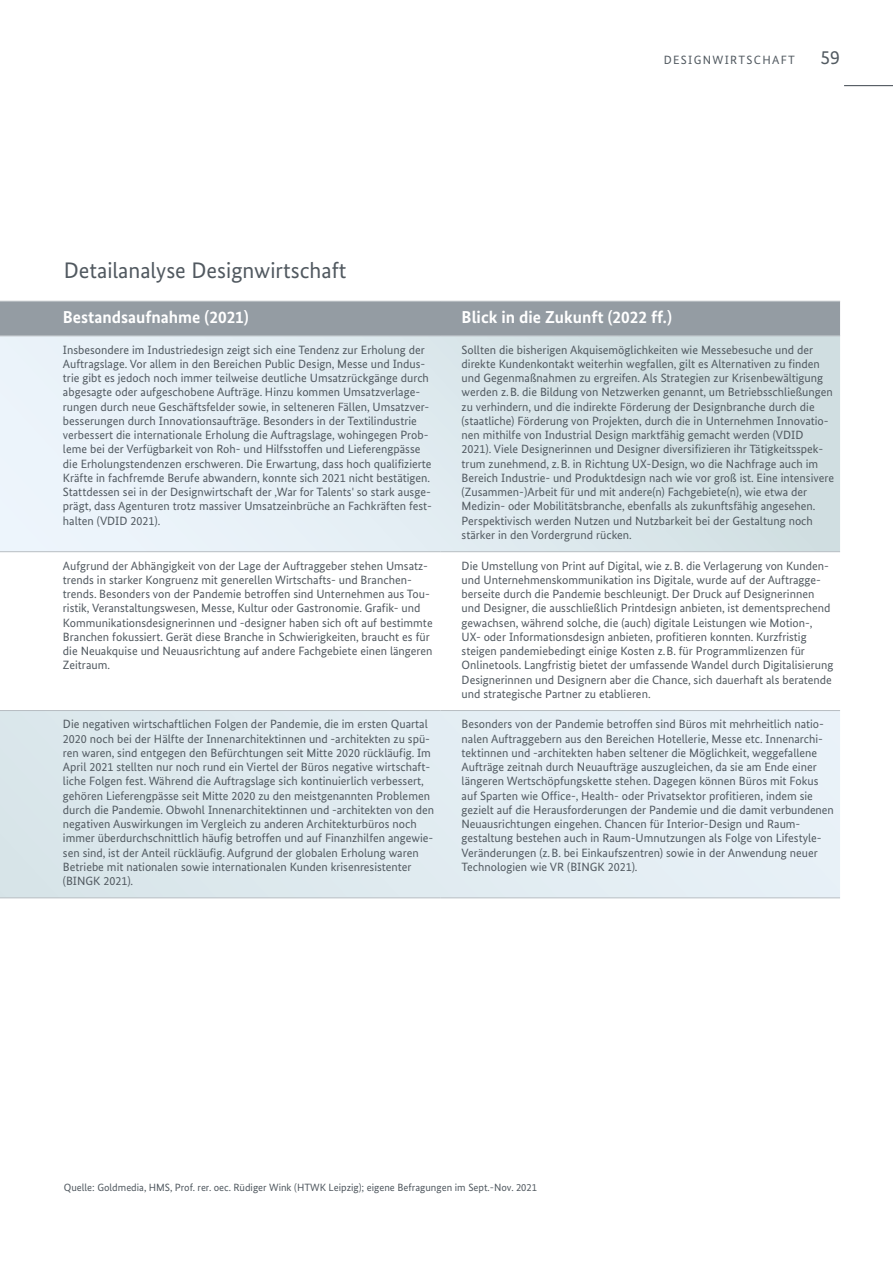
<style>
.page{position:relative;width:893px;height:1263px;background:#fff}
.page>*{position:absolute;margin:0;border:0;box-sizing:border-box;transform-origin:0 0}
.t1{font:22.5px "Bundes Sans";color:#515960}
.t2{font:19.5px "Bundes Sans";color:#515960}
.t3{font:700 17.25px "Bundes Sans";color:#fff}
.t4{font:12px/14.2px "Bundes Sans";color:#515960}
.t5{font:12px "Bundes Sans";letter-spacing:.11em;color:#515960}
.t6{font:10.5px "Bundes Sans";color:#515960}
</style>
<div class="page">
<div style="left:0;top:302px;width:840px;height:34px;background:#949ca3"></div>
<svg style="left:0;top:337px;width:840px;height:214px;background:#dee9ee"></svg>
<div style="left:0;top:711px;width:840px;height:186px;background:#e1ecf1"></div>
<hr style="left:0;top:301px;width:440px;height:1px;background:#b7bdc2">
<hr style="left:440px;top:301px;width:400px;height:1px;background:#b7bdc2">
<hr style="left:0;top:336px;width:440px;height:1px;background:#b7bdc2">
<hr style="left:440px;top:336px;width:400px;height:1px;background:#b7bdc2">
<hr style="left:0;top:551px;width:440px;height:1px;background:#b7bdc2">
<hr style="left:440px;top:551px;width:400px;height:1px;background:#b7bdc2">
<hr style="left:0;top:710px;width:440px;height:1px;background:#b7bdc2">
<hr style="left:440px;top:710px;width:400px;height:1px;background:#b7bdc2">
<hr style="left:0;top:897px;width:440px;height:1px;background:#b7bdc2">
<hr style="left:440px;top:897px;width:400px;height:1px;background:#b7bdc2">
<hr style="left:844px;top:85px;width:49px;height:1px;background:#515960">
<h3 class="t1" style="left:64px;top:256px;width:284px">Detailanalyse Designwirtschaft</h3>
<p class="t5" style="left:664px;top:52px;width:133px">DESIGNWIRTSCHAFT</p>
<h2 class="t2" style="left:820px;top:45px;width:21px">59</h2>
<h3 class="t3" style="left:63px;top:307px;width:187px">Bestandsaufnahme (2021)</h3>
<h3 class="t3" style="left:462px;top:307px;width:212px">Blick in die Zukunft (2022 ff.)</h3>
<p class="t4" style="left:63px;top:342px;width:371px">Insbesondere im Industriedesign zeigt sich eine Tendenz zur Erholung der Auftragslage. Vor allem in den Bereichen Public Design, Messe und Indus&shy;trie gibt es jedoch noch immer teilweise deutliche Umsatzrückgänge durch abgesagte oder aufgeschobene Aufträge. Hinzu kommen Umsatzverlage&shy;rungen durch neue Geschäftsfelder sowie, in selteneren Fällen, Umsatzver&shy;besserungen durch Innovationsaufträge. Besonders in der Textilindustrie verbessert die internationale Erholung die Auftragslage, wohingegen Prob&shy;leme bei der Verfügbarkeit von Roh- und Hilfsstoffen und Lieferengpässe die Erholungstendenzen erschweren. Die Erwartung, dass hoch qualifizierte Kräfte in fachfremde Berufe abwandern, konnte sich 2021 nicht bestätigen.<br>Stattdessen sei in der Designwirtschaft der ‚War for Talents' so stark ausge&shy;prägt, dass Agenturen trotz massiver Umsatzeinbrüche an Fachkräften fest&shy;halten (VDID 2021).</p>
<p class="t4" style="left:462px;top:342px;width:374px">Sollten die bisherigen Akquisemöglichkeiten wie Messebesuche und der direkte Kundenkontakt weiterhin wegfallen, gilt es Alternativen zu finden und Gegenmaßnahmen zu ergreifen. Als Strategien zur Krisenbewältigung werden z.B. die Bildung von Netzwerken genannt, um Betriebsschließungen zu verhindern, und die indirekte Förderung der Designbranche durch die (staatliche) Förderung von Projekten, durch die in Unternehmen Innovatio&shy;nen mithilfe von Industrial Design marktfähig gemacht werden (VDID 2021). Viele Designerinnen und Designer diversifizieren ihr Tätigkeitsspek&shy;trum zunehmend, z.B. in Richtung UX-Design, wo die Nachfrage auch im Bereich Industrie- und Produktdesign nach wie vor groß ist. Eine intensivere (Zusammen-)Arbeit für und mit andere(n) Fachgebiete(n), wie etwa der Medizin- oder Mobilitätsbranche, ebenfalls als zukunftsfähig angesehen.<br>Perspektivisch werden Nutzen und Nutzbarkeit bei der Gestaltung noch stärker in den Vordergrund rücken.</p>
<p class="t4" style="left:63px;top:558px;width:371px">Aufgrund der Abhängigkeit von der Lage der Auftraggeber stehen Umsatz&shy;trends in starker Kongruenz mit generellen Wirtschafts- und Branchen&shy;trends. Besonders von der Pandemie betroffen sind Unternehmen aus Tou&shy;ristik, Veranstaltungswesen, Messe, Kultur oder Gastronomie. Grafik- und Kommunikationsdesignerinnen und -designer haben sich oft auf bestimmte Branchen fokussiert. Gerät diese Branche in Schwierigkeiten, braucht es für die Neuakquise und Neuausrichtung auf andere Fachgebiete einen längeren Zeitraum.</p>
<p class="t4" style="left:462px;top:558px;width:373px">Die Umstellung von Print auf Digital, wie z.B. die Verlagerung von Kunden&shy;und Unternehmenskommunikation ins Digitale, wurde auf der Auftragge&shy;berseite durch die Pandemie beschleunigt. Der Druck auf Designerinnen und Designer, die ausschließlich Printdesign anbieten, ist dementsprechend gewachsen, während solche, die (auch) digitale Leistungen wie Motion-, UX- oder Informationsdesign anbieten, profitieren konnten. Kurzfristig steigen pandemiebedingt einige Kosten z.B. für Programmlizenzen für Onlinetools. Langfristig bietet der umfassende Wandel durch Digitalisierung Designerinnen und Designern aber die Chance, sich dauerhaft als beratende und strategische Partner zu etablieren.</p>
<p class="t4" style="left:63px;top:717px;width:373px">Die negativen wirtschaftlichen Folgen der Pandemie, die im ersten Quartal 2020 noch bei der Hälfte der Innenarchitektinnen und -architekten zu spü&shy;ren waren, sind entgegen den Befürchtungen seit Mitte 2020 rückläufig. Im April 2021 stellten nur noch rund ein Viertel der Büros negative wirtschaft&shy;liche Folgen fest. Während die Auftragslage sich kontinuierlich verbessert, gehören Lieferengpässe seit Mitte 2020 zu den meistgenannten Problemen durch die Pandemie. Obwohl Innenarchitektinnen und -architekten von den negativen Auswirkungen im Vergleich zu anderen Architekturbüros noch immer überdurchschnittlich häufig betroffen und auf Finanzhilfen angewie&shy;sen sind, ist der Anteil rückläufig. Aufgrund der globalen Erholung waren Betriebe mit nationalen sowie internationalen Kunden krisenresistenter (BINGK 2021).</p>
<p class="t4" style="left:462px;top:717px;width:374px">Besonders von der Pandemie betroffen sind Büros mit mehrheitlich natio&shy;nalen Auftraggebern aus den Bereichen Hotellerie, Messe etc. Innenarchi&shy;tektinnen und -architekten haben seltener die Möglichkeit, weggefallene Aufträge zeitnah durch Neuaufträge auszugleichen, da sie am Ende einer längeren Wertschöpfungskette stehen. Dagegen können Büros mit Fokus auf Sparten wie Office-, Health- oder Privatsektor profitieren, indem sie gezielt auf die Herausforderungen der Pandemie und die damit verbundenen Neuausrichtungen eingehen. Chancen für Interior-Design und Raum&shy;gestaltung bestehen auch in Raum-Umnutzungen als Folge von Lifestyle-Veränderungen (z.B. bei Einkaufszentren) sowie in der Anwendung neuer Technologien wie VR (BINGK 2021).</p>
<p class="t6" style="left:64px;top:1181px;width:475px">Quelle: Goldmedia, HMS, Prof. rer. oec. Rüdiger Wink (HTWK Leipzig); eigene Befragungen im Sept.-Nov. 2021</p>
</div>
